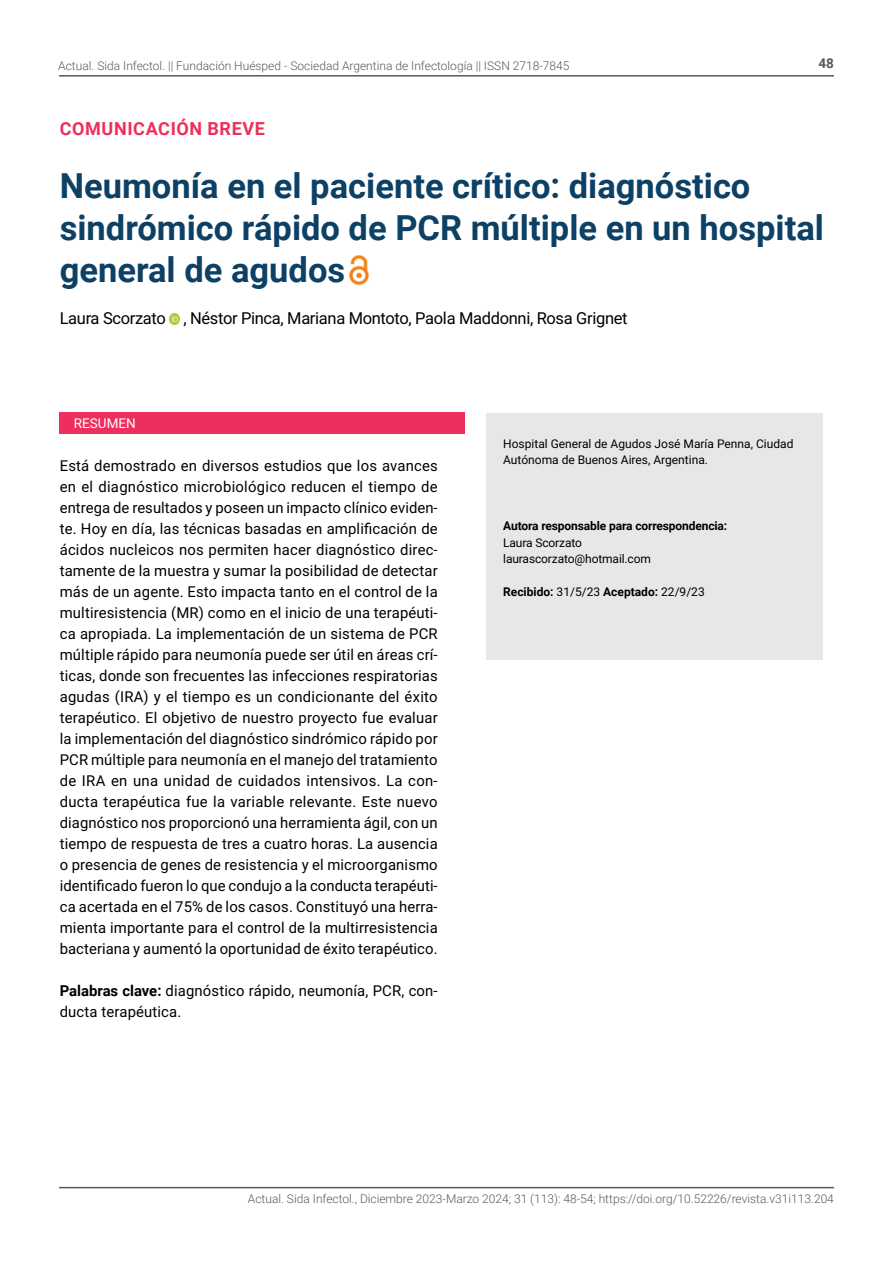
<style>
.page{position:relative;width:893px;height:1263px;background:#fff}
.page>*{position:absolute;margin:0;border:0;box-sizing:border-box;transform-origin:0 0}
.t1{font:700 34.5px/42px "Roboto";color:#0d4065}
.t2{font:700 18px "Roboto";letter-spacing:.035em;color:#ee2e5c}
.t3{font:16.5px "Roboto";letter-spacing:-.02em;color:#000}
.t4{font:15px/21px "Roboto";letter-spacing:.005em;color:#000;text-align:justify}
.t5{font:13.5px "Roboto";color:#fff}
.t6{font:700 13.5px "Roboto";color:#58595b}
.t7{font:300 12px "Roboto";color:#58595b}
.t8{font:12px/16.5px "Roboto";color:#000}
.t9{font:700 12px "Roboto";letter-spacing:-.01em;color:#000}
.s1{font-weight:700}
.s2{font-weight:400}
</style>
<div class="page">
<hr style="left:59px;top:75px;width:775px;height:2px;background:#58595b">
<hr style="left:59px;top:1187px;width:775px;height:1px;background:#58595b">
<div style="left:60px;top:413px;width:405px;height:21px;background:#ee2e5c"></div>
<div style="left:486px;top:414px;width:337px;height:246px;background:#e6e7e8"></div>
<svg style="left:169px;top:313px;width:11px;height:11px"></svg>
<img style="left:350px;top:256px;width:18px;height:29px">
<p class="t7" style="left:58px;top:58px;width:513px">Actual. Sida Infectol. || Fundación Huésped - Sociedad Argentina de Infectología || ISSN 2718-7845</p>
<p class="t6" style="left:818px;top:54px;width:17px">48</p>
<p class="t2" style="left:60px;top:116px;width:207px">COMUNICACIÓN BREVE</p>
<h1 class="t1" style="left:60px;top:163px;width:766px">Neumonía en el paciente crítico: diagnóstico sindrómico rápido de PCR múltiple en un hospital general de agudos</h1>
<p class="t3" style="left:60px;top:307px;width:569px">Laura Scorzato , Néstor Pinca, Mariana Montoto, Paola Maddonni, Rosa Grignet</p>
<p class="t5" style="left:74px;top:414px;width:63px">RESUMEN</p>
<p class="t4" style="left:60px;top:455px;width:380px">Está demostrado en diversos estudios que los avances en el diagnóstico microbiológico reducen el tiempo de entrega de resultados y poseen un impacto clínico eviden&shy;te. Hoy en día, las técnicas basadas en amplificación de ácidos nucleicos nos permiten hacer diagnóstico direc&shy;tamente de la muestra y sumar la posibilidad de detectar más de un agente. Esto impacta tanto en el control de la multiresistencia (MR) como en el inicio de una terapéuti&shy;ca apropiada. La implementación de un sistema de PCR múltiple rápido para neumonía puede ser útil en áreas crí&shy;ticas, donde son frecuentes las infecciones respiratorias agudas (IRA) y el tiempo es un condicionante del éxito terapéutico. El objetivo de nuestro proyecto fue evaluar la implementación del diagnóstico sindrómico rápido por PCR múltiple para neumonía en el manejo del tratamiento de IRA en una unidad de cuidados intensivos. La con&shy;ducta terapéutica fue la variable relevante. Este nuevo diagnóstico nos proporcionó una herramienta ágil, con un tiempo de respuesta de tres a cuatro horas. La ausencia o presencia de genes de resistencia y el microorganismo identificado fueron lo que condujo a la conducta terapéuti&shy;ca acertada en el 75% de los casos. Constituyó una herra&shy;mienta importante para el control de la multirresistencia bacteriana y aumentó la oportunidad de éxito terapéutico.</p>
<p class="t4" style="left:60px;top:980px;width:379px"><span class="s1">Palabras clave:</span> diagnóstico rápido, neumonía, PCR, con&shy;ducta terapéutica.</p>
<p class="t8" style="left:503px;top:435px;width:292px">Hospital General de Agudos José María Penna, Ciudad<br>Autónoma de Buenos Aires, Argentina.</p>
<p class="t9" style="left:503px;top:518px;width:226px">Autora responsable para correspondencia:</p>
<p class="t8" style="left:503px;top:534px;width:149px">Laura Scorzato laurascorzato@hotmail.com</p>
<p class="t9" style="left:503px;top:584px;width:203px">Recibido: <span class="s2">31/5/23</span> Aceptado: <span class="s2">22/9/23</span></p>
<p class="t7" style="left:248px;top:1190px;width:587px">Actual. Sida Infectol., Diciembre 2023-Marzo 2024; 31 (113): 48-54; https://doi.org/10.52226/revista.v31i113.204</p>
</div>
